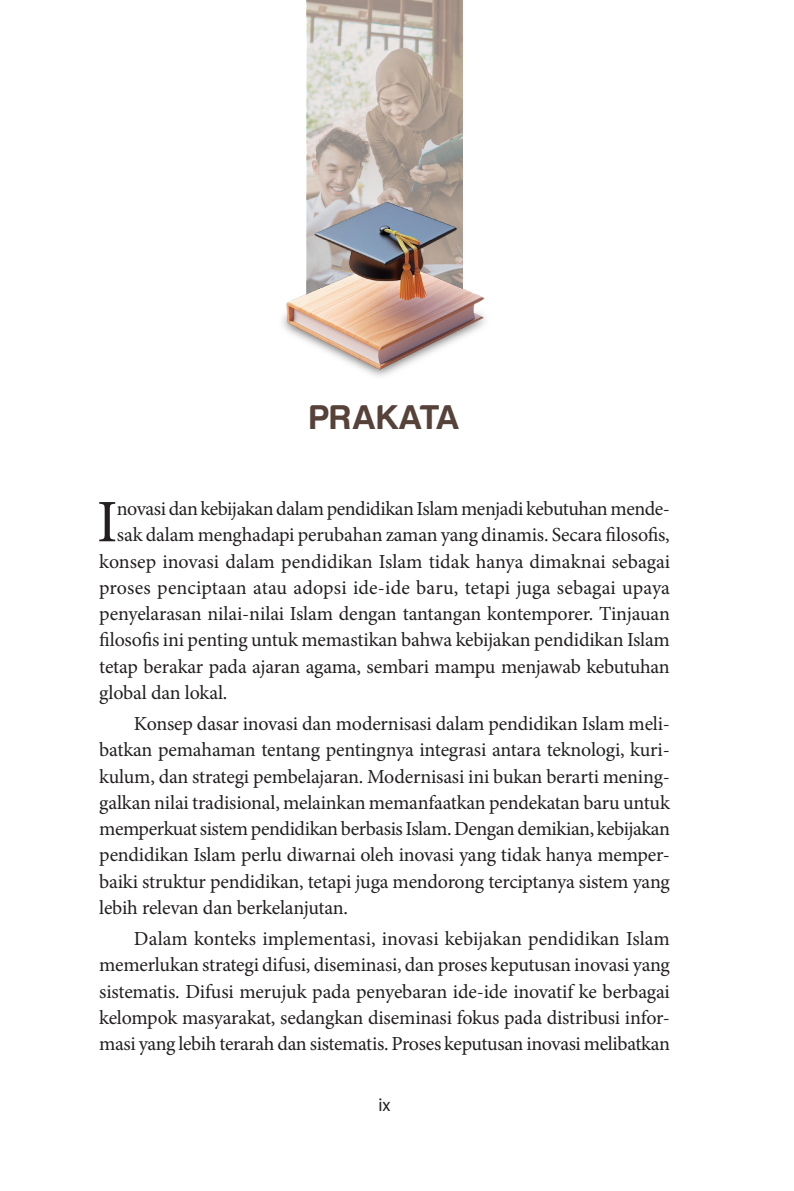
<style>
.page{position:relative;width:794px;height:1191px;background:#fff}
.page>*{position:absolute;margin:0;border:0;box-sizing:border-box;transform-origin:0 0}
.isi_0_awal{font:60.38px "Minion Pro";color:#231f20}
.bab_judul_daftar_isi{font:700 35px "Harabara Mais Bold Harabara Mais";color:#57423a}
.ISI{font:19.95px/26.2px "Minion Pro";letter-spacing:-.02em;color:#231f20;text-align:justify}
.isi_0_awal-2{font:19.95px "Minion Pro";letter-spacing:-.01em;color:#231f20}
.isi_0_awal-3{font:19.95px "Minion Pro";letter-spacing:.01em;color:#231f20}
.t1{font:16.62px "Poppins";color:#231f20}
</style>
<div class="page">
<img style="left:307px;top:0;width:155px;height:202px">
<img style="left:282px;top:202px;width:203px;height:174px">
<p class="bab_judul_daftar_isi" style="left:309px;top:397px;width:152px">PRAKATA</p>
<p class="isi_0_awal" style="left:97px;top:481px;width:22px">I</p>
<p class="isi_0_awal-2" style="left:117px;top:495px;width:554px">novasi dan kebijakan dalam pendidikan Islam menjadi kebutuhan mende-</p>
<p class="isi_0_awal-2" style="left:117px;top:521px;width:554px">sak dalam menghadapi perubahan zaman yang dinamis. Secara filosofis,</p>
<p class="isi_0_awal-2" style="left:99px;top:548px;width:572px">konsep inovasi dalam pendidikan Islam tidak hanya dimaknai sebagai</p>
<p class="isi_0_awal-3" style="left:99px;top:574px;width:572px">proses penciptaan atau adopsi ide-ide baru, tetapi juga sebagai upaya</p>
<p class="isi_0_awal-2" style="left:99px;top:600px;width:572px">penyelarasan nilai-nilai Islam dengan tantangan kontemporer. Tinjauan</p>
<p class="isi_0_awal-2" style="left:99px;top:626px;width:572px">filosofis ini penting untuk memastikan bahwa kebijakan pendidikan Islam</p>
<p class="isi_0_awal-2" style="left:99px;top:653px;width:572px">tetap berakar pada ajaran agama, sembari mampu menjawab kebutuhan</p>
<p class="isi_0_awal-2" style="left:99px;top:679px;width:129px">global dan lokal.</p>
<p class="ISI" style="left:99px;top:710px;width:572px;text-indent:35px">Konsep dasar inovasi dan modernisasi dalam pendidikan Islam meli&shy;batkan pemahaman tentang pentingnya integrasi antara teknologi, kuri&shy;kulum, dan strategi pembelajaran. Modernisasi ini bukan berarti mening&shy;galkan nilai tradisional, melainkan memanfaatkan pendekatan baru untuk memperkuat sistem pendidikan berbasis Islam. Dengan demikian, kebijakan pendidikan Islam perlu diwarnai oleh inovasi yang tidak hanya memper&shy;baiki struktur pendidikan, tetapi juga mendorong terciptanya sistem yang lebih relevan dan berkelanjutan.</p>
<p class="ISI" style="left:99px;top:925px;width:572px;text-indent:35px">Dalam konteks implementasi, inovasi kebijakan pendidikan Islam memerlukan strategi difusi, diseminasi, dan proses keputusan inovasi yang sistematis. Difusi merujuk pada penyebaran ide-ide inovatif ke berbagai kelompok masyarakat, sedangkan diseminasi fokus pada distribusi infor&shy;masi yang lebih terarah dan sistematis. Proses keputusan inovasi melibatkan</p>
<p class="t1" style="left:378px;top:1095px;width:14px">ix</p>
</div>
